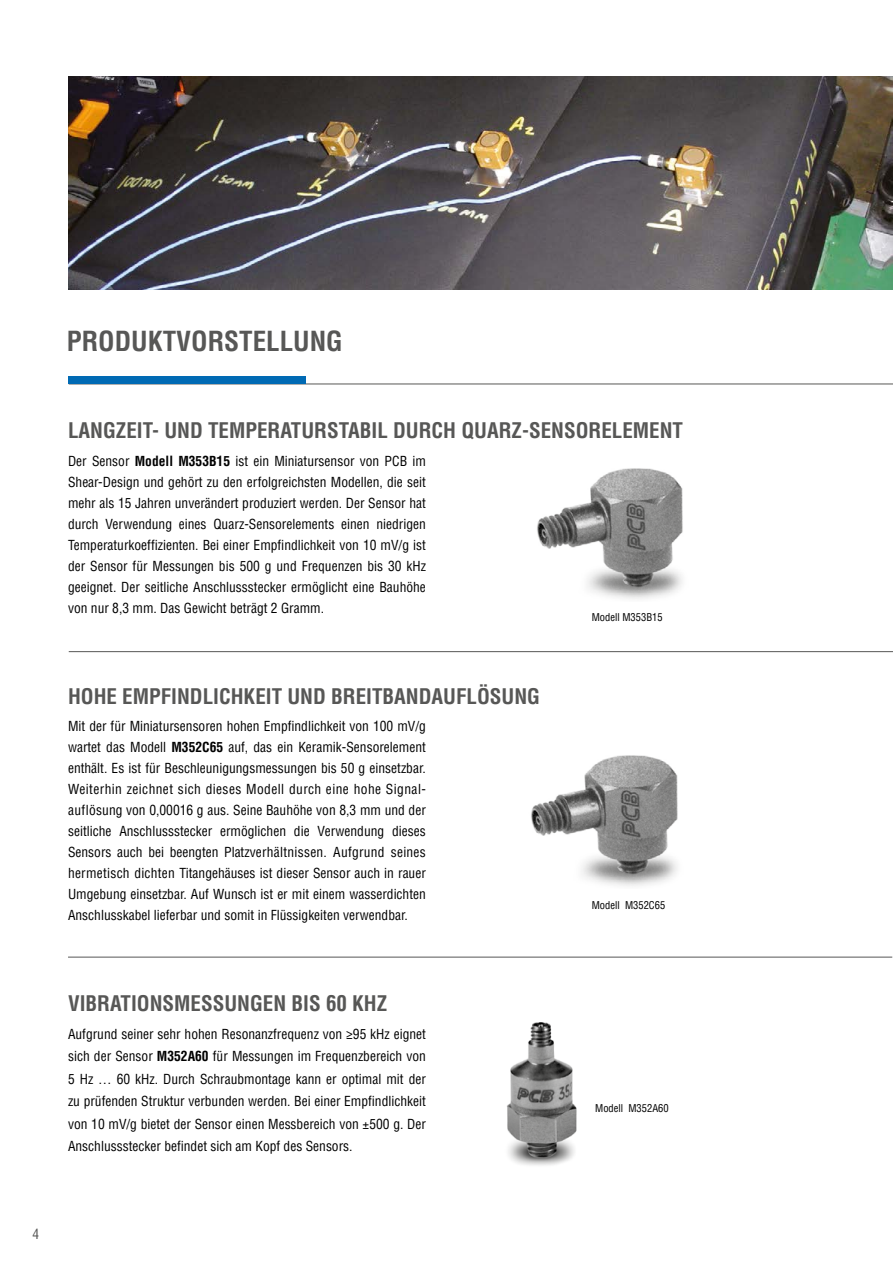
<style>
.page{position:relative;width:893px;height:1263px;background:#fff}
.page>*{position:absolute;margin:0;border:0;box-sizing:border-box;transform-origin:0 0}
.t1{font:700 condensed 27px "Helvetica LT Pro";color:#575756}
.t2{font:700 condensed 21px "Helvetica LT Pro";color:#575756}
.t3{font:condensed 13.5px/21px "Helvetica LT Pro";color:#000;text-align:justify}
.t4{font:condensed 13.5px "Helvetica LT Pro";color:#575756}
.t5{font:condensed 10.5px "Helvetica LT Pro";color:#000}
.s1{font-weight:700}
</style>
<div class="page">
<hr style="left:69px;top:384px;width:824px;height:1px;background:#575756">
<div style="left:68px;top:376px;width:238px;height:8px;background:#006ab4"></div>
<img style="left:68px;top:77px;width:825px;height:212px">
<img style="left:537px;top:468px;width:146px;height:131px">
<hr style="left:69px;top:651px;width:824px;height:1px;background:#575756">
<img style="left:531px;top:755px;width:147px;height:131px">
<hr style="left:68px;top:957px;width:824px;height:1px;background:#575756">
<img style="left:507px;top:1022px;width:70px;height:144px">
<h1 class="t1" style="left:67px;top:323px;width:278px">PRODUKTVORSTELLUNG</h1>
<h2 class="t2" style="left:68px;top:417px;width:616px">LANGZEIT- UND TEMPERATURSTABIL DURCH QUARZ-SENSORELEMENT</h2>
<p class="t3" style="left:68px;top:450px;width:359px">Der Sensor <span class="s1">Modell M353B15</span> ist ein Miniatursensor von PCB im Shear-Design und gehört zu den erfolgreichsten Modellen, die seit mehr als 15 Jahren unverändert produziert werden. Der Sensor hat durch Verwendung eines Quarz-Sensorelements einen niedrigen Temperaturkoeffizienten. Bei einer Empfindlichkeit von 10 mV/g ist der Sensor für Messungen bis 500 g und Frequenzen bis 30 kHz geeignet. Der seitliche Anschlussstecker ermöglicht eine Bauhöhe von nur 8,3 mm. Das Gewicht beträgt 2 Gramm.</p>
<h2 class="t2" style="left:68px;top:682px;width:473px">HOHE EMPFINDLICHKEIT UND BREITBANDAUFLÖSUNG</h2>
<p class="t3" style="left:68px;top:716px;width:359px">Mit der für Miniatursensoren hohen Empfindlichkeit von 100 mV/g wartet das Modell <span class="s1">M352C65</span> auf, das ein Keramik-Sensorelement enthält. Es ist für Beschleunigungsmessungen bis 50 g einsetzbar.<br>Weiterhin zeichnet sich dieses Modell durch eine hohe Signal&shy;auflösung von 0,00016 g aus. Seine Bauhöhe von 8,3 mm und der seitliche Anschlussstecker ermöglichen die Verwendung dieses Sensors auch bei beengten Platzverhältnissen. Aufgrund seines hermetisch dichten Titangehäuses ist dieser Sensor auch in rauer Umgebung einsetzbar. Auf Wunsch ist er mit einem wasserdichten Anschlusskabel lieferbar und somit in Flüssigkeiten verwendbar.</p>
<h2 class="t2" style="left:68px;top:990px;width:321px">VIBRATIONSMESSUNGEN BIS 60 KHZ</h2>
<p class="t3" style="left:68px;top:1022px;width:359px;line-height:22.5px">Aufgrund seiner sehr hohen Resonanzfrequenz von ≥95 kHz eignet sich der Sensor <span class="s1">M352A60</span> für Messungen im Frequenzbereich von 5 Hz … 60 kHz. Durch Schraubmontage kann er optimal mit der zu prüfenden Struktur verbunden werden. Bei einer Empfindlichkeit von 10 mV/g bietet der Sensor einen Messbereich von ±500 g. Der Anschlussstecker befindet sich am Kopf des Sensors.</p>
<p class="t5" style="left:592px;top:611px;width:72px">Modell M353B15</p>
<p class="t5" style="left:592px;top:899px;width:75px">Modell M352C65</p>
<p class="t5" style="left:595px;top:1101px;width:75px">Modell M352A60</p>
<p class="t4" style="left:32px;top:1225px;width:8px">4</p>
</div>
